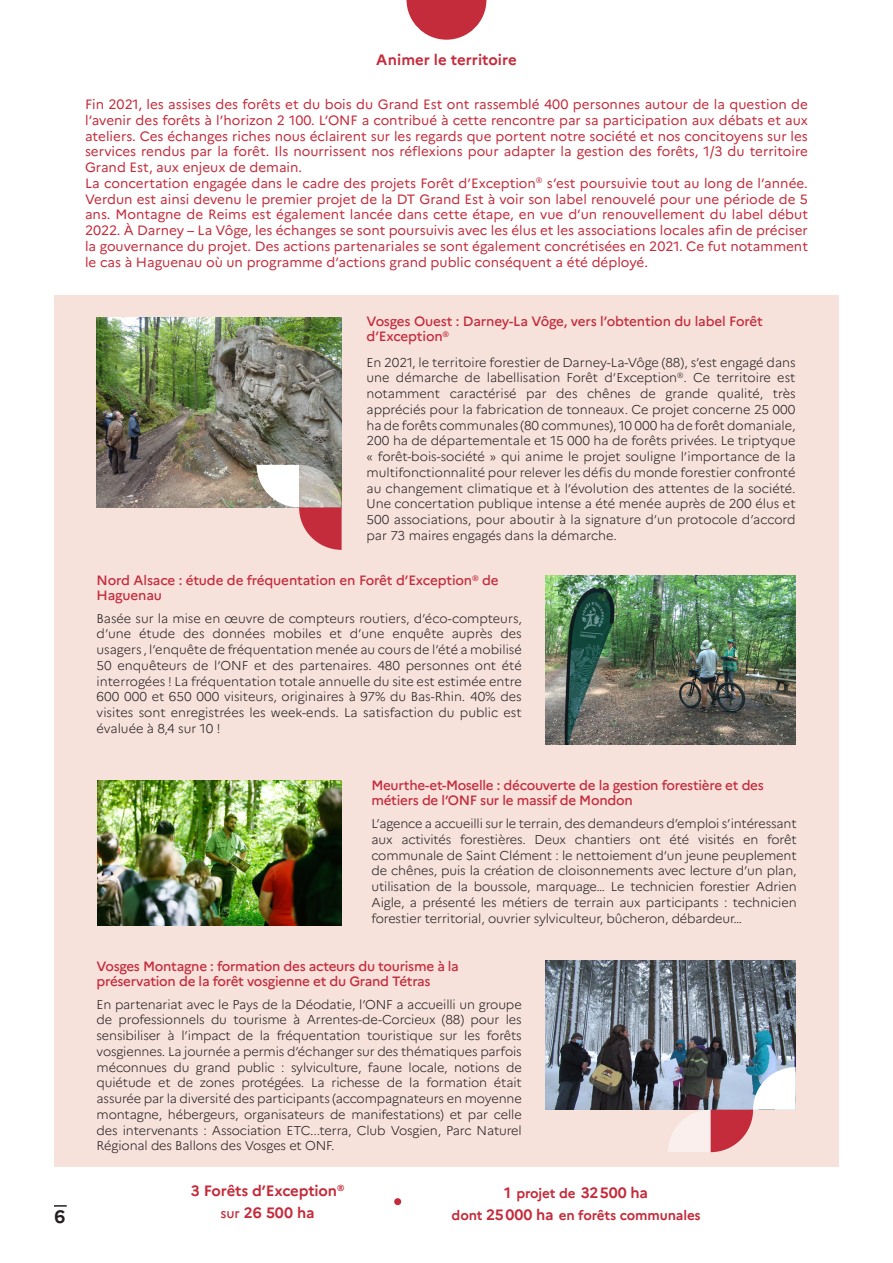
<style>
.page{position:relative;width:893px;height:1263px;background:#fff}
.page>*{position:absolute;margin:0;border:0;box-sizing:border-box;transform-origin:0 0}
.t1{font:700 18px "Marianne";color:#231f20}
.t2{font:700 15px/21.9px "Marianne";letter-spacing:-.01em;color:#c42c3c;text-align:center}
.Chapeau{font:13.5px/15.8px "Marianne";color:#c42c3c;text-align:justify}
.Texte__courant{font:500 13.5px/15px "Marianne";letter-spacing:-.02em;color:#c42c3c}
.t3{font:700 13.5px "Marianne";letter-spacing:-.01em;color:#c42c3c}
.Texte__courant-2{font:300 12.75px/15.8px "Marianne";letter-spacing:-.01em;color:#231f20;text-align:justify}
.s1{font-weight:500;font-size:13.5px}
.s2{font-size:13.5px}
.s3{font-size:15px}
</style>
<div class="page">
<div style="left:54px;top:295px;width:785px;height:871px;background:#f6e1db"></div>
<svg style="left:54px;top:1205px;width:13px;height:2px"></svg>
<svg style="left:406px;top:0;width:80px;height:40px"></svg>
<img style="left:546px;top:960px;width:250px;height:150px">
<img style="left:97px;top:317px;width:245px;height:190px">
<div style="left:394px;top:1198px;width:7px;height:7px;background:#c42c3c;border-radius:50%"></div>
<img style="left:546px;top:575px;width:250px;height:169px">
<img style="left:98px;top:780px;width:244px;height:145px">
<svg style="left:257px;top:465px;width:85px;height:85px"></svg>
<svg style="left:668px;top:1067px;width:128px;height:85px"></svg>
<p class="t1" style="left:55px;top:1205px;width:12px">6</p>
<p class="t2" style="left:376px;top:49px;width:142px">Animer le territoire</p>
<p class="Chapeau" style="left:85px;top:96px;width:724px">Fin 2021, les assises des forêts et du bois du Grand Est ont rassemblé 400 personnes autour de la question de l’avenir des forêts à l’horizon 2 100. L’ONF a contribué à cette rencontre par sa participation aux débats et aux ateliers. Ces échanges riches nous éclairent sur les regards que portent notre société et nos concitoyens sur les services rendus par la forêt. Ils nourrissent nos réflexions pour adapter la gestion des forêts, 1/3 du territoire Grand Est, aux enjeux de demain.</p>
<p class="Chapeau" style="left:85px;top:175px;width:724px">La concertation engagée dans le cadre des projets Forêt d’Exception<sup>®</sup> s’est poursuivie tout au long de l’année.<br>Verdun est ainsi devenu le premier projet de la DT Grand Est à voir son label renouvelé pour une période de 5 ans. Montagne de Reims est également lancée dans cette étape, en vue d’un renouvellement du label début 2022. À Darney – La Vôge, les échanges se sont poursuivis avec les élus et les associations locales afin de préciser la gouvernance du projet. Des actions partenariales se sont également concrétisées en 2021. Ce fut notamment le cas à Haguenau où un programme d’actions grand public conséquent a été déployé.</p>
<p class="Texte__courant" style="left:367px;top:314px;width:398px">Vosges Ouest : Darney-La Vôge, vers l’obtention du label Forêt d’Exception<sup>®</sup></p>
<p class="Texte__courant-2" style="left:367px;top:354px;width:431px">En 2021, le territoire forestier de Darney-La-Vôge (88), s’est engagé dans une démarche de labellisation Forêt d’Exception<sup>®</sup>. Ce territoire est notamment caractérisé par des chênes de grande qualité, très appréciés pour la fabrication de tonneaux. Ce projet concerne 25 000 ha de forêts communales (80 communes), 10 000 ha de forêt domaniale, 200 ha de départementale et 15 000 ha de forêts privées. Le triptyque « forêt-bois-société » qui anime le projet souligne l’importance de la multifonctionnalité pour relever les défis du monde forestier confronté au changement climatique et à l’évolution des attentes de la société.<br>Une concertation publique intense a été menée auprès de 200 élus et 500 associations, pour aboutir à la signature d’un protocole d’accord par 73 maires engagés dans la démarche.</p>
<p class="Texte__courant" style="left:97px;top:573px;width:404px">Nord Alsace : étude de fréquentation en Forêt d’Exception<sup>®</sup> de<br>Haguenau</p>
<p class="Texte__courant-2" style="left:97px;top:610px;width:427px">Basée sur la mise en œuvre de compteurs routiers, d’éco-compteurs, d’une étude des données mobiles et d’une enquête auprès des usagers , l’enquête de fréquentation menée au cours de l’été a mobilisé 50 enquêteurs de l’ONF et des partenaires. 480 personnes ont été interrogées ! La fréquentation totale annuelle du site est estimée entre 600 000 et 650 000 visiteurs, originaires à 97% du Bas-Rhin. 40% des visites sont enregistrées les week-ends. La satisfaction du public est évaluée à 8,4 sur 10 !</p>
<p class="Texte__courant" style="left:371px;top:778px;width:394px">Meurthe-et-Moselle : découverte de la gestion forestière et des métiers de l’ONF sur le massif de Mondon</p>
<p class="Texte__courant-2" style="left:371px;top:815px;width:427px">L’agence a accueilli sur le terrain, des demandeurs d’emploi s’intéressant aux activités forestières. Deux chantiers ont été visités en forêt communale de Saint Clément : le nettoiement d’un jeune peuplement de chênes, puis la création de cloisonnements avec lecture d’un plan, utilisation de la boussole, marquage… Le technicien forestier Adrien Aigle, a présenté les métiers de terrain aux participants : technicien forestier territorial, ouvrier sylviculteur, bûcheron, débardeur…</p>
<p class="Texte__courant" style="left:97px;top:958px;width:364px">Vosges Montagne : formation des acteurs du tourisme à la préservation de la forêt vosgienne et du Grand Tétras</p>
<p class="Texte__courant-2" style="left:97px;top:996px;width:427px">En partenariat avec le Pays de la Déodatie, l’ONF a accueilli un groupe de professionnels du tourisme à Arrentes-de-Corcieux (88) pour les sensibiliser à l’impact de la fréquentation touristique sur les forêts vosgiennes. La journée a permis d’échanger sur des thématiques parfois méconnues du grand public : sylviculture, faune locale, notions de quiétude et de zones protégées. La richesse de la formation était assurée par la diversité des participants (accompagnateurs en moyenne montagne, hébergeurs, organisateurs de manifestations) et par celle des intervenants : Association ETC...terra, Club Vosgien, Parc Naturel Régional des Ballons des Vosges et ONF.</p>
<p class="t2" style="left:191px;top:1180px;width:155px">3 Forêts d’Exception<sup>® </sup><span class="s1">sur</span> 26 500 ha</p>
<p class="t2" style="left:504px;top:1182px;width:145px">1 <span class="s2">projet de</span> 32500 ha</p>
<p class="t3" style="left:452px;top:1207px;width:251px">dont <span class="s3">25000 ha</span> en forêts communales</p>
</div>
